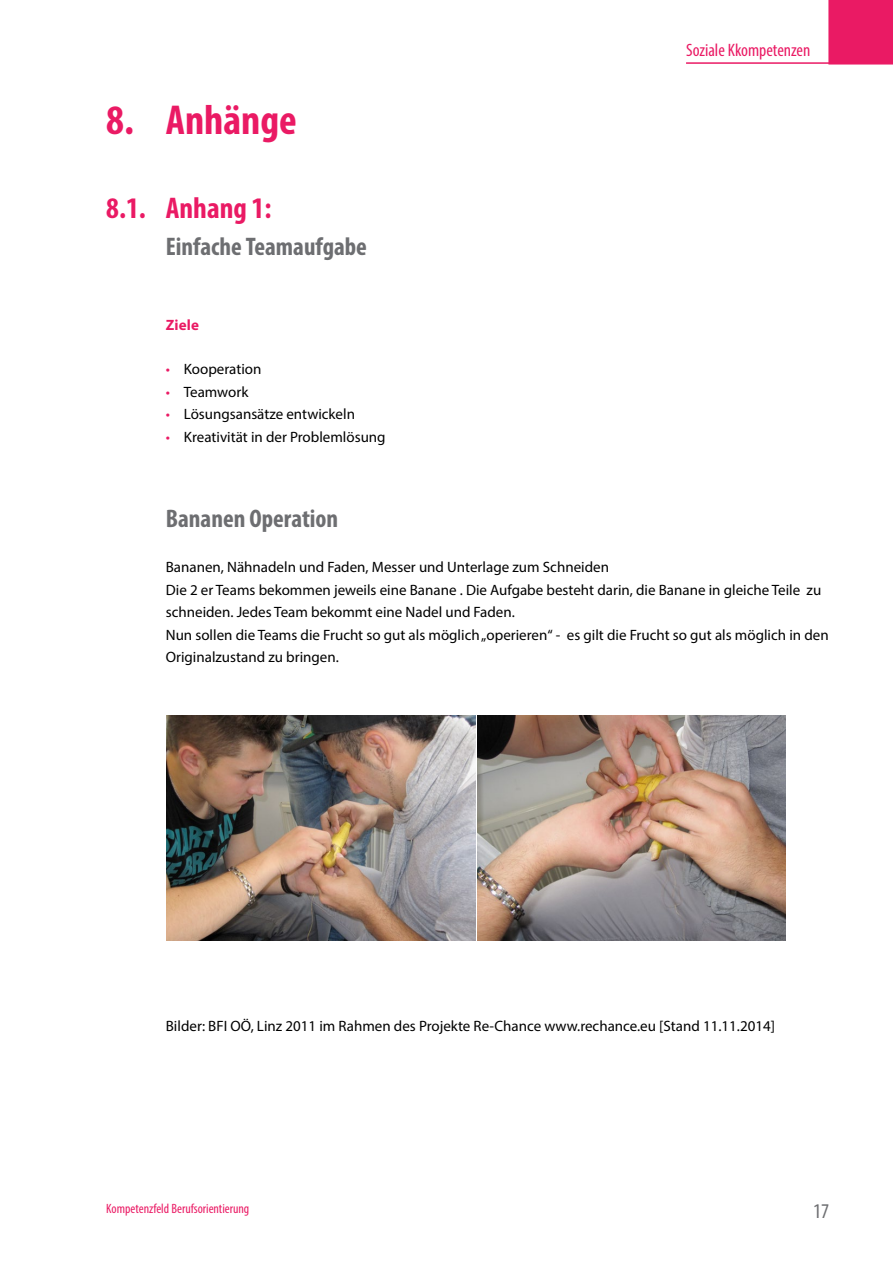
<style>
.page{position:relative;width:893px;height:1263px;background:#fff}
.page>*{position:absolute;margin:0;border:0;box-sizing:border-box;transform-origin:0 0}
.t1{font:700 condensed 42px "Myriad Pro";color:#ea1a64}
.t2{font:700 condensed 30px "Myriad Pro";color:#ea1a64}
.t3{font:700 condensed 25.5px "Myriad Pro";color:#6d6e71}
.t4{font:condensed 21px "Myriad Pro";color:#6d6e71}
.t5{font:condensed 18px "Myriad Pro";color:#ea1a64}
.t6{font:15px/22.5px "Myriad Pro";color:#000}
.t7{font:700 15px "Myriad Pro";letter-spacing:.01em;color:#ea1a64}
.t8{font:condensed 13.5px "Myriad Pro";color:#ea1a64}
.s1{color:#ea1a64}
</style>
<div class="page">
<hr style="left:686px;top:62px;width:167px;height:2px;background:#ea1a64">
<div style="left:828px;top:0;width:65px;height:65px;background:#ea1a64;border:2px solid #ea1a64"></div>
<img style="left:167px;top:715px;width:308px;height:226px">
<img style="left:477px;top:715px;width:309px;height:226px">
<h1 class="t1" style="left:106px;top:93px;width:192px">8. Anhänge</h1>
<h2 class="t2" style="left:106px;top:189px;width:167px">8.1. Anhang 1:</h2>
<h3 class="t3" style="left:166px;top:231px;width:203px">Einfache Teamaufgabe</h3>
<p class="t7" style="left:166px;top:315px;width:35px">Ziele</p>
<p class="t6" style="left:166px;top:358px;width:97px"><span class="s1">•</span> Kooperation</p>
<p class="t6" style="left:166px;top:380px;width:84px"><span class="s1">•</span> Teamwork</p>
<p class="t6" style="left:166px;top:403px;width:191px"><span class="s1">•</span> Lösungsansätze entwickeln</p>
<p class="t6" style="left:166px;top:425px;width:221px"><span class="s1">•</span> Kreativität in der Problemlösung</p>
<p class="t5" style="left:686px;top:39px;width:126px">Soziale Kkompetenzen</p>
<h3 class="t3" style="left:166px;top:503px;width:174px">Bananen Operation</h3>
<p class="t6" style="left:166px;top:556px;width:664px">Bananen, Nähnadeln und Faden, Messer und Unterlage zum Schneiden<br>Die 2 er Teams bekommen jeweils eine Banane . Die Aufgabe besteht darin, die Banane in gleiche Teile zu schneiden. Jedes Team bekommt eine Nadel und Faden.<br>Nun sollen die Teams die Frucht so gut als möglich „operieren“ - es gilt die Frucht so gut als möglich in den Originalzustand zu bringen.</p>
<p class="t6" style="left:166px;top:1014px;width:611px">Bilder: BFI OÖ, Linz 2011 im Rahmen des Projekte Re-Chance www.rechance.eu [Stand 11.11.2014]</p>
<p class="t8" style="left:106px;top:1200px;width:145px">Kompetenzfeld Berufsorientierung</p>
<h3 class="t4" style="left:813px;top:1198px;width:18px">17</h3>
</div>
